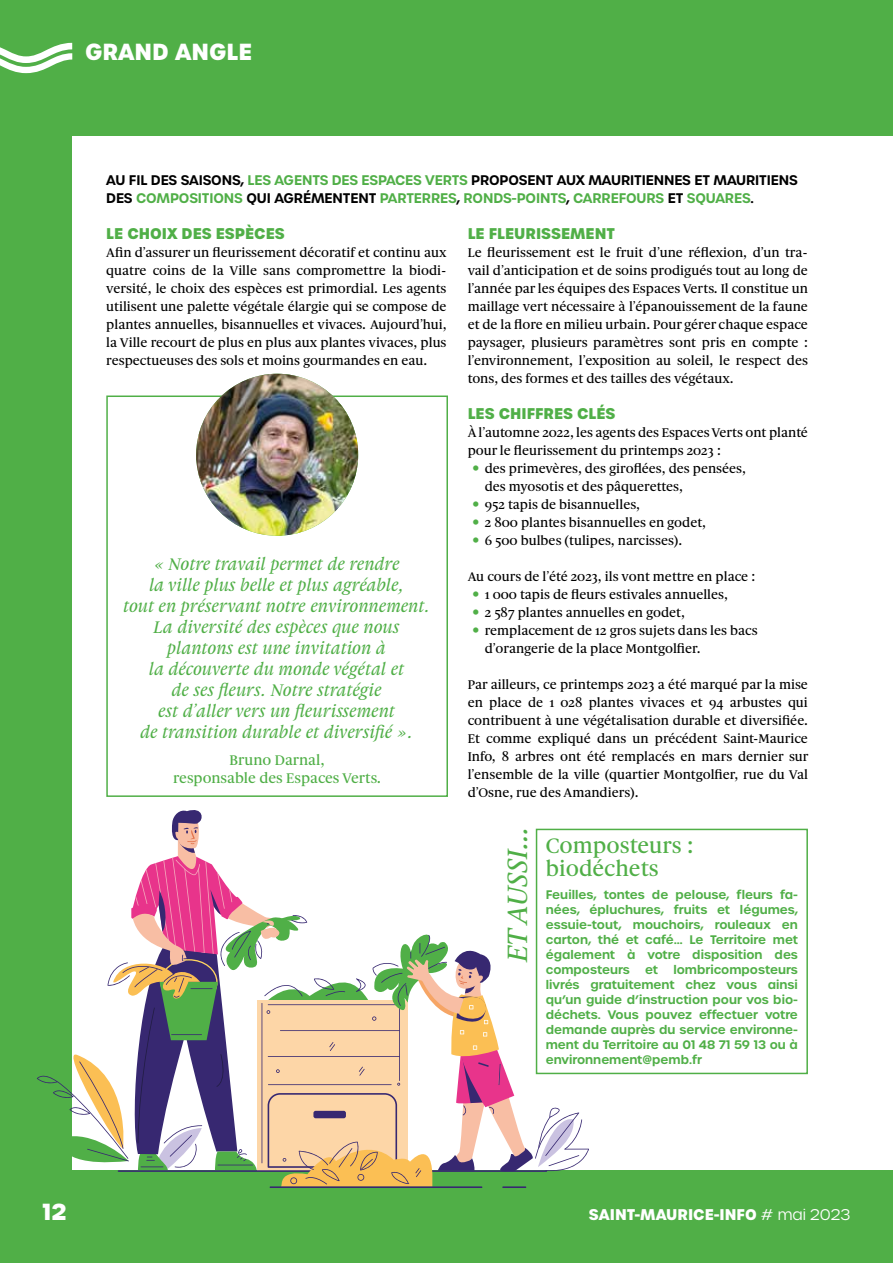
<style>
.page{position:relative;width:893px;height:1263px;background:#50af47}
.page>*{position:absolute;margin:0;border:0;box-sizing:border-box;transform-origin:0 0}
.t1{font:italic 500 30px "Gauthier FY";color:#50af47}
.t2{font:500 22.5px/22.5px "Gauthier FY";color:#50af47}
.t3{font:700 22.5px "Urbane";color:#fff}
.t4{font:italic 500 18px/21px "Gauthier FY";color:#50af47;text-align:center}
.t5{font:700 15px "Urbane";color:#50af47}
.t6{font:500 15px/18px "Gauthier FY";color:#50af47;text-align:center}
.t7{font:700 15px "Urbane";color:#fff}
.t8{font:500 13.5px/18px "Gauthier FY";color:#000;text-align:justify}
.t9{font:600 13.5px/18px "Urbane";letter-spacing:-.01em;color:#000}
.t10{font:600 12px/15px "Urbane";color:#50af47;text-align:justify}
.s1{color:#50af47}
.s2{font-weight:300}
</style>
<div class="page">
<svg style="left:0;top:43px;width:72px;height:30px"></svg>
<div style="left:72px;top:136px;width:821px;height:1034px;background:#fff"></div>
<div style="left:106px;top:395px;width:342px;height:402px;border:2px solid #50af47"></div>
<div style="left:536px;top:829px;width:272px;height:245px;border:2px solid #50af47"></div>
<img style="left:196px;top:374px;width:162px;height:162px;border-radius:81px">
<hr style="left:270px;top:1186px;width:212px;height:2px;background:#372871">
<svg style="left:37px;top:810px;width:552px;height:377px"></svg>
<hr style="left:502px;top:1186px;width:24px;height:2px;background:#372871">
<h2 class="t3" style="left:85px;top:36px;width:169px">GRAND ANGLE</h2>
<p class="t9" style="left:106px;top:171px;width:693px">AU FIL DES SAISONS, <span class="s1">LES AGENTS DES ESPACES VERTS</span> PROPOSENT AUX MAURITIENNES ET MAURITIENS<br>DES <span class="s1">COMPOSITIONS</span> QUI AGRÉMENTENT <span class="s1">PARTERRES</span>, <span class="s1">RONDS-POINTS</span>, <span class="s1">CARREFOURS</span> ET <span class="s1">SQUARES</span>.</p>
<p class="t5" style="left:106px;top:223px;width:180px">LE CHOIX DES ESPÈCES</p>
<p class="t8" style="left:106px;top:243px;width:342px">Afin d’assurer un fleurissement décoratif et continu aux quatre coins de la Ville sans compromettre la biodi&shy;versité, le choix des espèces est primordial. Les agents utilisent une palette végétale élargie qui se compose de plantes annuelles, bisannuelles et vivaces. Aujourd’hui, la Ville recourt de plus en plus aux plantes vivaces, plus respectueuses des sols et moins gourmandes en eau.</p>
<p class="t5" style="left:468px;top:223px;width:149px">LE FLEURISSEMENT</p>
<p class="t8" style="left:468px;top:243px;width:342px">Le fleurissement est le fruit d’une réflexion, d’un tra&shy;vail d’anticipation et de soins prodigués tout au long de l’année par les équipes des Espaces Verts. Il constitue un maillage vert nécessaire à l’épanouissement de la faune et de la flore en milieu urbain. Pour gérer chaque espace paysager, plusieurs paramètres sont pris en compte : l’environnement, l’exposition au soleil, le respect des tons, des formes et des tailles des végétaux.</p>
<p class="t5" style="left:468px;top:403px;width:149px">LES CHIFFRES CLÉS</p>
<p class="t8" style="left:468px;top:423px;width:342px">À l’automne 2022, les agents des Espaces Verts ont planté</p>
<p class="t8" style="left:468px;top:441px;width:255px">pour le fleurissement du printemps 2023 :</p>
<p class="t8" style="left:485px;top:459px;width:263px">des primevères, des giroflées, des pensées,</p>
<p class="t8" style="left:485px;top:477px;width:200px">des myosotis et des pâquerettes,</p>
<p class="t8" style="left:485px;top:495px;width:157px">952 tapis de bisannuelles,</p>
<p class="t8" style="left:485px;top:513px;width:223px">2 800 plantes bisannuelles en godet,</p>
<p class="t8" style="left:485px;top:531px;width:199px">6 500 bulbes (tulipes, narcisses).</p>
<p class="t8" style="left:485px;top:567px;width:275px;text-align:left;text-indent:-17px">Au cours de l’été 2023, ils vont mettre en place :<br>1 000 tapis de fleurs estivales annuelles,<br>2 587 plantes annuelles en godet, remplacement de 12 gros sujets dans les bacs d’orangerie de la place Montgolfier.</p>
<p class="t8" style="left:468px;top:675px;width:342px">Par ailleurs, ce printemps 2023 a été marqué par la mise en place de 1 028 plantes vivaces et 94 arbustes qui contribuent à une végétalisation durable et diversifiée.<br>Et comme expliqué dans un précédent Saint-Maurice Info, 8 arbres ont été remplacés en mars dernier sur l’ensemble de la ville (quartier Montgolfier, rue du Val d’Osne, rue des Amandiers).</p>
<p class="t4" style="left:124px;top:553px;width:308px">« Notre travail permet de rendre<br>la ville plus belle et plus agréable,<br>tout en préservant notre environnement.<br>La diversité des espèces que nous plantons est une invitation à<br>la découverte du monde végétal et<br>de ses fleurs. Notre stratégie<br>est d’aller vers un fleurissement<br>de transition durable et diversifié ».</p>
<p class="t6" style="left:173px;top:751px;width:210px">Bruno Darnal,<br>responsable des Espaces Verts.</p>
<h1 class="t1" style="left:499px;top:961px;width:138px;rotate:-90deg">ET AUSSI…</h1>
<h2 class="t2" style="left:546px;top:834px;width:149px">Composteurs : biodéchets</h2>
<p class="t10" style="left:546px;top:887px;width:254px">Feuilles, tontes de pelouse, fleurs fa&shy;nées, épluchures, fruits et légumes, essuie-tout, mouchoirs, rouleaux en carton, thé et café… Le Territoire met également à votre disposition des composteurs</p>
<p class="t10" style="left:546px;top:962px;width:254px;text-indent:128px">lombricomposteurs livrés gratuitement chez vous ainsi qu’un guide d’instruction pour vos bio&shy;déchets. Vous pouvez effectuer votre demande auprès du service environne&shy;ment du Territoire au 01 48 71 59 13 ou à environnement@pemb.fr</p>
<p class="t10" style="left:645px;top:962px;width:14px">et</p>
<h2 class="t3" style="left:43px;top:1197px;width:25px">12</h2>
<p class="t7" style="left:589px;top:1204px;width:263px">SAINT-MAURICE-INFO <span class="s2"># mai 2023</span></p>
</div>
